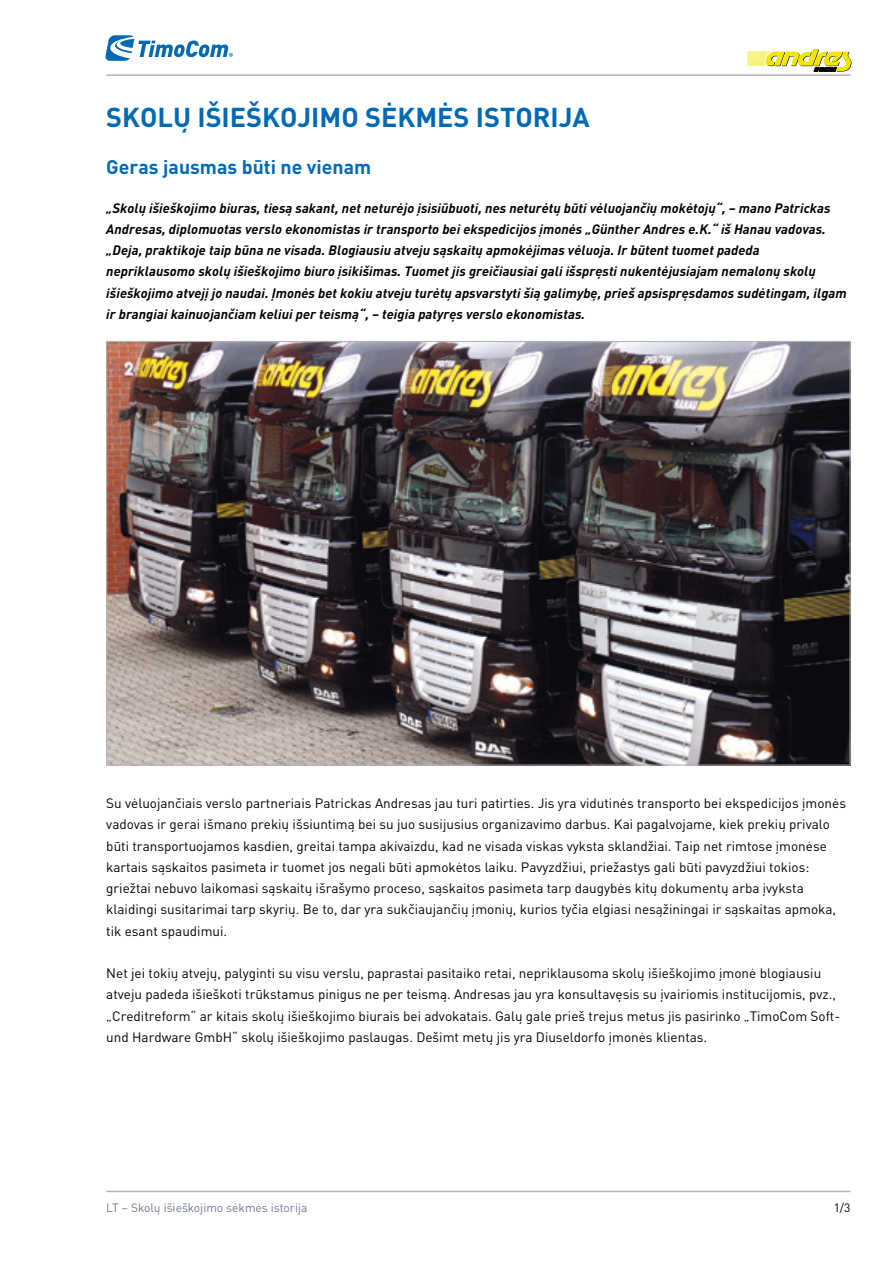
<style>
.page{position:relative;width:893px;height:1263px;background:#fff}
.page>*{position:absolute;margin:0;border:0;box-sizing:border-box;transform-origin:0 0}
.Überschrift_A4{font:700 27px "DIN Pro";color:#0069b4}
.Überschrift_A4-2{font:700 19.5px "DIN Pro";color:#0069b4}
.Fließtext_A4{font:13.5px/21.3px "DIN Pro";color:#000}
.Fließtext_A4-2{font:italic 700 13.5px/21.3px "DIN Pro";letter-spacing:.005em;color:#000}
.Basis{font:12px "DIN Pro";color:#707a8d}
.Rechtsbündig{font:12px "DIN Pro";color:#000}
</style>
<div class="page">
<hr style="left:106px;top:74px;width:744px;height:2px;background:#b2b2b2">
<hr style="left:106px;top:1191px;width:744px;height:1px;background:#b2b2b2">
<svg style="left:105px;top:35px;width:128px;height:26px"></svg>
<svg style="left:747px;top:49px;width:104px;height:23px"></svg>
<img style="left:108px;top:343px;width:740px;height:420px">
<p class="Überschrift_A4" style="left:106px;top:95px;width:485px">SKOLŲ IŠIEŠKOJIMO SĖKMĖS ISTORIJA</p>
<p class="Überschrift_A4-2" style="left:106px;top:150px;width:266px">Geras jausmas būti ne vienam</p>
<p class="Fließtext_A4-2" style="left:106px;top:196px;width:742px">„Skolų išieškojimo biuras, tiesą sakant, net neturėjo įsisiūbuoti, nes neturėtų būti vėluojančių mokėtojų“, – mano Patrickas Andresas, diplomuotas verslo ekonomistas ir transporto bei ekspedicijos įmonės „Günther Andres e.K.“ iš Hanau vadovas. „Deja, praktikoje taip būna ne visada. Blogiausiu atveju sąskaitų apmokėjimas vėluoja. Ir būtent tuomet padeda nepriklausomo skolų išieškojimo biuro įsikišimas. Tuomet jis greičiausiai gali išspręsti nukentėjusiajam nemalonų skolų išieškojimo atvejį jo naudai. Įmonės bet kokiu atveju turėtų apsvarstyti šią galimybę, prieš apsispręsdamos sudėtingam, ilgam ir brangiai kainuojančiam keliui per teismą“, – teigia patyręs verslo ekonomistas.</p>
<p class="Fließtext_A4" style="left:106px;top:791px;width:741px">Su vėluojančiais verslo partneriais Patrickas Andresas jau turi patirties. Jis yra vidutinės transporto bei ekspedicijos įmonės vadovas ir gerai išmano prekių išsiuntimą bei su juo susijusius organizavimo darbus. Kai pagalvojame, kiek prekių privalo būti transportuojamos kasdien, greitai tampa akivaizdu, kad ne visada viskas vyksta sklandžiai. Taip net rimtose įmonėse kartais sąskaitos pasimeta ir tuomet jos negali būti apmokėtos laiku. Pavyzdžiui, priežastys gali būti pavyzdžiui tokios: griežtai nebuvo laikomasi sąskaitų išrašymo proceso, sąskaitos pasimeta tarp daugybės kitų dokumentų arba įvyksta klaidingi susitarimai tarp skyrių. Be to, dar yra sukčiaujančių įmonių, kurios tyčia elgiasi nesąžiningai ir sąskaitas apmoka, tik esant spaudimui.</p>
<p class="Fließtext_A4" style="left:106px;top:961px;width:735px">Net jei tokių atvejų, palyginti su visu verslu, paprastai pasitaiko retai, nepriklausoma skolų išieškojimo įmonė blogiausiu atveju padeda išieškoti trūkstamus pinigus ne per teismą. Andresas jau yra konsultavęsis su įvairiomis institucijomis, pvz., „Creditreform“ ar kitais skolų išieškojimo biurais bei advokatais. Galų gale prieš trejus metus jis pasirinko „TimoCom Soft&shy;und Hardware GmbH“ skolų išieškojimo paslaugas. Dešimt metų jis yra Diuseldorfo įmonės klientas.</p>
<p class="Basis" style="left:106px;top:1198px;width:203px">LT – Skolų išieškojimo sėkmės istorija</p>
<p class="Rechtsbündig" style="left:834px;top:1198px;width:18px">1/3</p>
</div>
